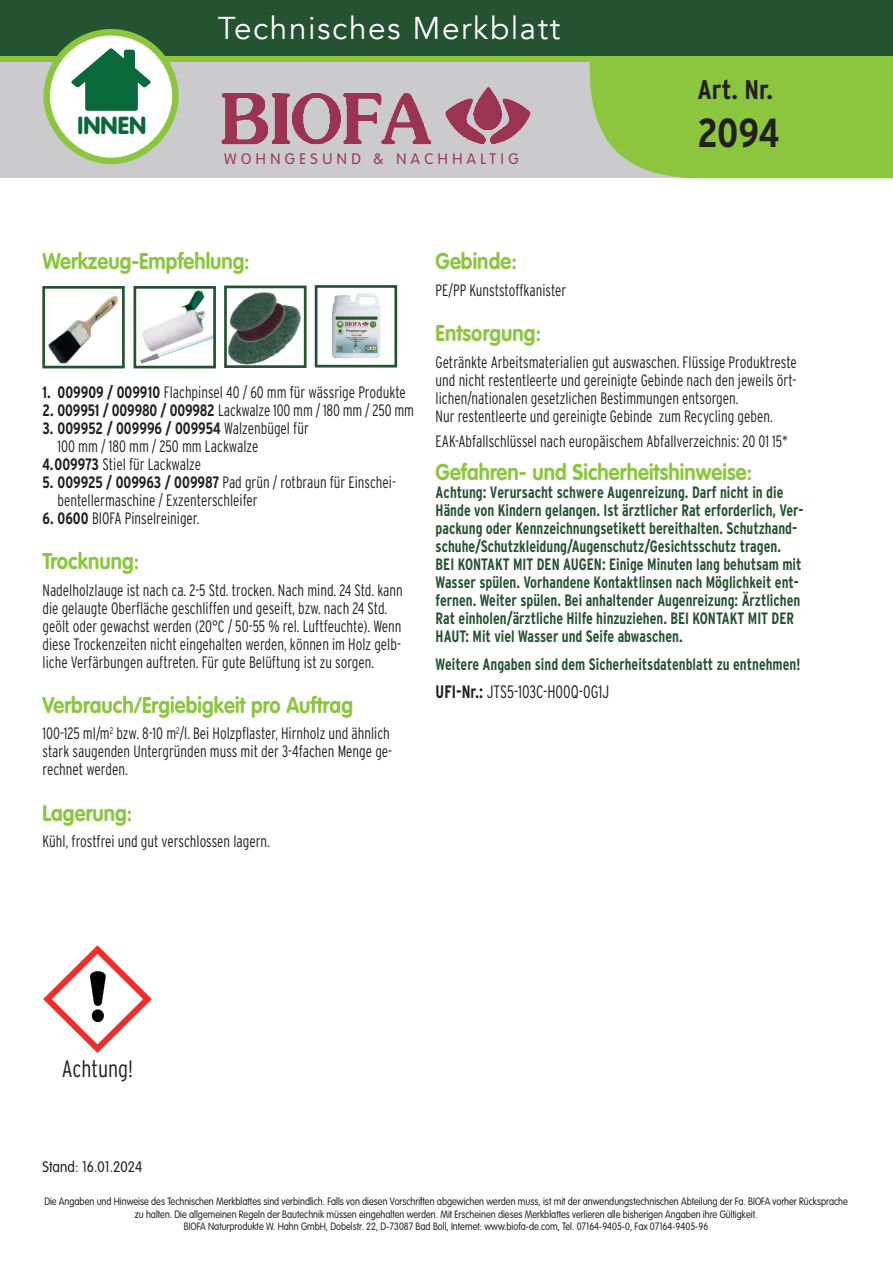
<style>
.page{position:relative;width:893px;height:1263px;background:#fff}
.page>*{position:absolute;margin:0;border:0;box-sizing:border-box;transform-origin:0 0}
.t1{font:700 condensed 40.5px "Interstate";color:#231f20}
.t2{font:31.5px "Avenir";letter-spacing:.05em;color:#fff}
.t3{font:700 condensed 27px "Interstate";color:#231f20}
.t4{font:900 24.3px "VAG Rounded";color:#0a693a}
.t5{font:300 condensed 23.7px "Interstate";color:#231f20;scale:.95 1}
.t6{font:700 22.5px "VAG Rounded Std";letter-spacing:.005em;color:#8bc63e;scale:.9 1}
.t7{font:300 condensed 18px "Interstate";color:#231f20;scale:.9 1}
.t8{font:300 condensed 16.5px/18px "Interstate";color:#231f20;scale:.9 1}
.t9{font:700 condensed 16.5px/18px "Interstate";color:#255332;scale:.9 1}
.t10{font:700 condensed 16.5px "Interstate";color:#231f20;scale:.9 1}
.t11{font:300 15px "VAG Rounded Std";letter-spacing:.3em;color:#9b3452}
.t12{font:300 15px "VAG Rounded Std";letter-spacing:.005em;color:#231f20;scale:.9 1}
.t13{font:300 10.5px/12.6px "VAG Rounded Std";color:#231f20;text-align:center;scale:.87 1}
.s1{font-weight:700}
.s2{font-weight:300}
</style>
<div class="page">
<img style="left:43px;top:945px;width:109px;height:108px">
<div style="left:0;top:0;width:893px;height:178px;background:#cbcacd"></div>
<svg style="left:589px;top:62px;width:304px;height:117px;background:#90c649"></svg>
<svg style="left:0;top:55px;width:893px;height:7px;background:#7cb53c"></svg>
<div style="left:0;top:0;width:893px;height:55px;background:#255332"></div>
<img style="left:221px;top:87px;width:310px;height:58px">
<div style="left:47px;top:32px;width:128px;height:129px;background:#fff;border-radius:50%"></div>
<div style="left:43px;top:29px;width:136px;height:135px;border:7px solid #8bc63e;border-radius:50%"></div>
<svg style="left:71px;top:48px;width:80px;height:63px"></svg>
<img style="left:206px;top:285px;width:115px;height:84px">
<div style="left:42px;top:286px;width:83px;height:82px;border:3px solid #255332"></div>
<div style="left:224px;top:286px;width:83px;height:82px;border:3px solid #255332"></div>
<img style="left:226px;top:291px;width:73px;height:64px">
<img style="left:216px;top:285px;width:74px;height:58px">
<div style="left:315px;top:285px;width:82px;height:82px;border:3px solid #255332"></div>
<img style="left:42px;top:291px;width:94px;height:78px">
<img style="left:326px;top:287px;width:60px;height:80px">
<img style="left:181px;top:290px;width:31px;height:42px">
<img style="left:143px;top:308px;width:65px;height:24px">
<img style="left:140px;top:332px;width:72px;height:32px">
<div style="left:134px;top:286px;width:82px;height:82px;border:3px solid #255332"></div>
<h3 class="t4" style="left:78px;top:111px;width:70px">INNEN</h3>
<h2 class="t2" style="left:218px;top:9px;width:344px">Technisches Merkblatt</h2>
<p class="t11" style="left:224px;top:150px;width:296px">WOHNGESUND &amp; NACHHALTIG</p>
<h3 class="t3" style="left:697px;top:73px;width:77px">Art. Nr.</h3>
<h1 class="t1" style="left:697px;top:108px;width:84px">2094</h1>
<h3 class="t6" style="left:43px;top:248px;width:232px">Werkzeug-Empfehlung:</h3>
<p class="t8" style="left:43px;top:383px;width:405px"><span class="s1">1. 009909 / 009910</span> Flachpinsel 40 / 60 mm für wässrige Produkte</p>
<p class="t8" style="left:43px;top:401px;width:414px"><span class="s1">2. 009951 / 009980 / 009982</span> Lackwalze 100 mm / 180 mm / 250 mm</p>
<p class="t10" style="left:43px;top:418px;width:297px">3. 009952 / 009996 / 009954 <span class="s2">Walzenbügel für</span></p>
<p class="t8" style="left:58px;top:437px;width:225px">100 mm / 180 mm / 250 mm Lackwalze</p>
<p class="t8" style="left:43px;top:455px;width:178px"><span class="s1">4.009973</span> Stiel für Lackwalze</p>
<p class="t8" style="left:58px;top:473px;width:378px;text-indent:-15px"><span class="s1">5. 009925 / 009963 / 009987</span> Pad grün / rotbraun für Einschei&shy;bentellermaschine / Exzenterschleifer</p>
<p class="t8" style="left:43px;top:509px;width:176px"><span class="s1">6. 0600</span> BIOFA Pinselreiniger.</p>
<h3 class="t6" style="left:43px;top:548px;width:109px">Trocknung:</h3>
<p class="t8" style="left:43px;top:581px;width:402px">Nadelholzlauge ist nach ca. 2-5 Std. trocken. Nach mind. 24 Std. kann die gelaugte Oberfläche geschliffen und geseift, bzw. nach 24 Std. geölt oder gewachst werden (20°C / 50-55 % rel. Luftfeuchte). Wenn diese Trockenzeiten nicht eingehalten werden, können im Holz gelb&shy;liche Verfärbungen auftreten. Für gute Belüftung ist zu sorgen.</p>
<h3 class="t6" style="left:43px;top:692px;width:346px">Verbrauch/Ergiebigkeit pro Auftrag</h3>
<p class="t8" style="left:43px;top:724px;width:390px">100-125 ml/m<sup>2</sup> bzw. 8-10 m<sup>2</sup>/l. Bei Holzpflaster, Hirnholz und ähnlich stark saugenden Untergründen muss mit der 3-4fachen Menge ge&shy;rechnet werden.</p>
<h3 class="t6" style="left:43px;top:799px;width:101px">Lagerung:</h3>
<p class="t8" style="left:43px;top:832px;width:254px">Kühl, frostfrei und gut verschlossen lagern.</p>
<h3 class="t6" style="left:436px;top:248px;width:92px">Gebinde:</h3>
<p class="t8" style="left:436px;top:281px;width:147px">PE/PP Kunststoffkanister</p>
<h3 class="t6" style="left:436px;top:320px;width:119px">Entsorgung:</h3>
<p class="t8" style="left:436px;top:353px;width:403px">Getränkte Arbeitsmaterialien gut auswaschen. Flüssige Produktreste und nicht restentleerte und gereinigte Gebinde nach den jeweils ört&shy;lichen/nationalen gesetzlichen Bestimmungen entsorgen.<br>Nur restentleerte und gereinigte Gebinde zum Recycling geben.</p>
<p class="t8" style="left:436px;top:432px;width:393px">EAK-Abfallschlüssel nach europäischem Abfallverzeichnis: 20 01 15*</p>
<h3 class="t6" style="left:436px;top:459px;width:353px">Gefahren- und Sicherheitshinweise:</h3>
<p class="t9" style="left:436px;top:483px;width:410px">Achtung: Verursacht schwere Augenreizung. Darf nicht in die Hände von Kindern gelangen. Ist ärztlicher Rat erforderlich, Ver&shy;packung oder Kennzeichnungsetikett bereithalten. Schutzhand&shy;schuhe/Schutzkleidung/Augenschutz/Gesichtsschutz tragen.<br>BEI KONTAKT MIT DEN AUGEN: Einige Minuten lang behutsam mit Wasser spülen. Vorhandene Kontaktlinsen nach Möglichkeit ent&shy;fernen. Weiter spülen. Bei anhaltender Augenreizung: Ärztlichen Rat einholen/ärztliche Hilfe hinzuziehen. BEI KONTAKT MIT DER HAUT: Mit viel Wasser und Seife abwaschen.</p>
<p class="t9" style="left:436px;top:655px;width:407px">Weitere Angaben sind dem Sicherheitsdatenblatt zu entnehmen!</p>
<p class="t7" style="left:436px;top:681px;width:194px"><span class="s1">UFI-Nr.:</span> JTS5-103C-H00Q-0G1J</p>
<h3 class="t5" style="left:62px;top:1055px;width:77px">Achtung!</h3>
<p class="t12" style="left:43px;top:1159px;width:112px">Stand: 16.01.2024</p>
<p class="t13" style="left:44px;top:1195px;width:925px">Die Angaben und Hinweise des Technischen Merkblattes sind verbindlich. Falls von diesen Vorschriften abgewichen werden muss, ist mit der anwendungstechnischen Abteilung der Fa. BIOFA vorher Rücksprache zu halten. Die allgemeinen Regeln der Bautechnik müssen eingehalten werden. Mit Erscheinen dieses Merkblattes verlieren alle bisherigen Angaben ihre Gültigkeit.<br>BIOFA Naturprodukte W. Hahn GmbH, Dobelstr. 22, D-73087 Bad Boll, Internet: www.biofa-de.com, Tel. 07164-9405-0, Fax 07164-9405-96</p>
</div>
